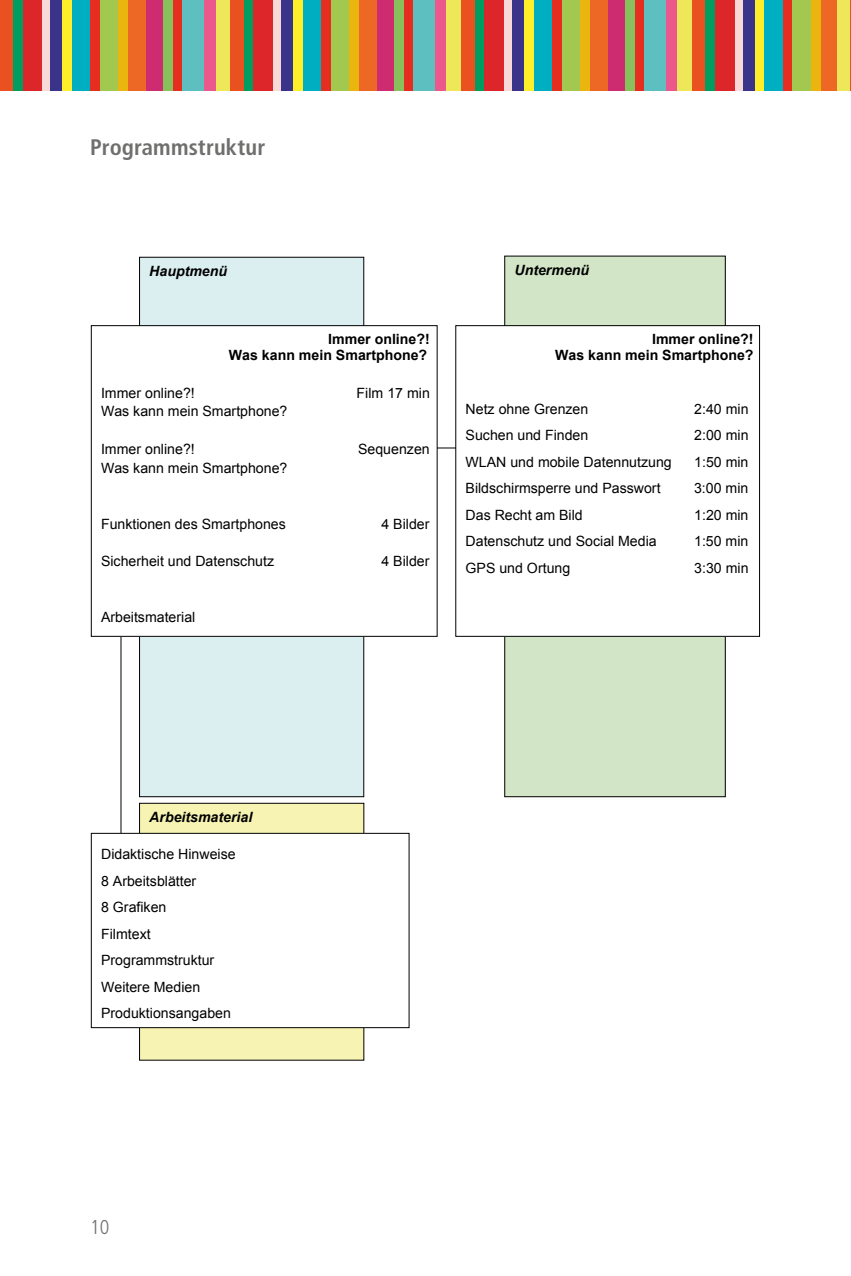
<style>
.page{position:relative;width:851px;height:1276px;background:#fff}
.page>*{position:absolute;margin:0;border:0;box-sizing:border-box;transform-origin:0 0}
.t1{font:700 condensed 22.5px "Frutiger LT Std";letter-spacing:.005em;color:#6f6f6e}
.t2{font:300 condensed 20px "Frutiger LT Std";color:#6f6f6e}
.t3{font:14.25px/26.5px "Arial";color:#000}
.t4{font:700 14.25px/16.2px "Arial";color:#000;text-align:right}
.t5{font:italic 700 14.25px "Arial";color:#000}
</style>
<div class="page">
<div style="left:0;top:0;width:13px;height:90px;background:#e95120"></div>
<div style="left:13px;top:0;width:10px;height:90px;background:#009d61"></div>
<div style="left:23px;top:0;width:19px;height:90px;background:#dc2629"></div>
<div style="left:42px;top:0;width:9px;height:90px;background:#f9d9d8"></div>
<div style="left:51px;top:0;width:11px;height:90px;background:#39338a"></div>
<div style="left:62px;top:0;width:10px;height:90px;background:#ffee2a"></div>
<div style="left:72px;top:0;width:18px;height:90px;background:#00aec2"></div>
<div style="left:90px;top:0;width:10px;height:90px;background:#e52e1f"></div>
<div style="left:100px;top:0;width:18px;height:90px;background:#a3c850"></div>
<div style="left:118px;top:0;width:10px;height:90px;background:#ebb510"></div>
<div style="left:128px;top:0;width:18px;height:90px;background:#ed6825"></div>
<div style="left:146px;top:0;width:17px;height:90px;background:#cd2c70"></div>
<div style="left:163px;top:0;width:10px;height:90px;background:#88c05b"></div>
<div style="left:173px;top:0;width:10px;height:90px;background:#e52e1f"></div>
<div style="left:183px;top:0;width:21px;height:90px;background:#5dbfbf"></div>
<div style="left:204px;top:0;width:11px;height:90px;background:#eb598c"></div>
<div style="left:215px;top:0;width:15px;height:90px;background:#efe75a"></div>
<div style="left:230px;top:0;width:14px;height:90px;background:#e95120"></div>
<div style="left:244px;top:0;width:9px;height:90px;background:#009d61"></div>
<div style="left:253px;top:0;width:20px;height:90px;background:#dc2629"></div>
<div style="left:273px;top:0;width:8px;height:90px;background:#f9d9d8"></div>
<div style="left:281px;top:0;width:12px;height:90px;background:#39338a"></div>
<div style="left:293px;top:0;width:10px;height:90px;background:#ffee2a"></div>
<div style="left:303px;top:0;width:18px;height:90px;background:#00aec2"></div>
<div style="left:321px;top:0;width:10px;height:90px;background:#e52e1f"></div>
<div style="left:331px;top:0;width:18px;height:90px;background:#a3c850"></div>
<div style="left:349px;top:0;width:10px;height:90px;background:#ebb510"></div>
<div style="left:359px;top:0;width:18px;height:90px;background:#ed6825"></div>
<div style="left:377px;top:0;width:16px;height:90px;background:#cd2c70"></div>
<div style="left:393px;top:0;width:10px;height:90px;background:#88c05b"></div>
<div style="left:403px;top:0;width:10px;height:90px;background:#e52e1f"></div>
<div style="left:413px;top:0;width:22px;height:90px;background:#5dbfbf"></div>
<div style="left:435px;top:0;width:11px;height:90px;background:#eb598c"></div>
<div style="left:446px;top:0;width:15px;height:90px;background:#efe75a"></div>
<div style="left:461px;top:0;width:13px;height:90px;background:#e95120"></div>
<div style="left:474px;top:0;width:10px;height:90px;background:#009d61"></div>
<div style="left:484px;top:0;width:20px;height:90px;background:#dc2629"></div>
<div style="left:504px;top:0;width:8px;height:90px;background:#f9d9d8"></div>
<div style="left:512px;top:0;width:12px;height:90px;background:#39338a"></div>
<div style="left:524px;top:0;width:10px;height:90px;background:#ffee2a"></div>
<div style="left:534px;top:0;width:18px;height:90px;background:#00aec2"></div>
<div style="left:552px;top:0;width:10px;height:90px;background:#e52e1f"></div>
<div style="left:562px;top:0;width:18px;height:90px;background:#a3c850"></div>
<div style="left:580px;top:0;width:10px;height:90px;background:#ebb510"></div>
<div style="left:590px;top:0;width:18px;height:90px;background:#ed6825"></div>
<div style="left:608px;top:0;width:16px;height:90px;background:#cd2c70"></div>
<div style="left:624px;top:0;width:10px;height:90px;background:#88c05b"></div>
<div style="left:634px;top:0;width:10px;height:90px;background:#e52e1f"></div>
<div style="left:644px;top:0;width:21px;height:90px;background:#5dbfbf"></div>
<div style="left:665px;top:0;width:12px;height:90px;background:#eb598c"></div>
<div style="left:677px;top:0;width:15px;height:90px;background:#efe75a"></div>
<div style="left:692px;top:0;width:13px;height:90px;background:#e95120"></div>
<div style="left:705px;top:0;width:10px;height:90px;background:#009d61"></div>
<div style="left:715px;top:0;width:20px;height:90px;background:#dc2629"></div>
<div style="left:735px;top:0;width:8px;height:90px;background:#f9d9d8"></div>
<div style="left:743px;top:0;width:11px;height:90px;background:#39338a"></div>
<div style="left:754px;top:0;width:10px;height:90px;background:#ffee2a"></div>
<div style="left:764px;top:0;width:18px;height:90px;background:#00aec2"></div>
<div style="left:782px;top:0;width:10px;height:90px;background:#e52e1f"></div>
<div style="left:792px;top:0;width:18px;height:90px;background:#a3c850"></div>
<div style="left:810px;top:0;width:10px;height:90px;background:#ebb510"></div>
<div style="left:820px;top:0;width:18px;height:90px;background:#ed6825"></div>
<div style="left:836px;top:0;width:14px;height:90px;background:#efe75a"></div>
<hr style="left:850px;top:0;width:1px;height:90px;background:#e95120">
<hr style="left:91px;top:246px;width:657px;height:1px;background:#ccd3de">
<hr style="left:120px;top:553px;width:1px;height:332px;background:#000">
<div style="left:504px;top:256px;width:221px;height:541px;background:#d2e5c6"></div>
<div style="left:139px;top:257px;width:225px;height:540px;background:#dbeef0"></div>
<svg style="left:437px;top:447px;width:18px;height:1px"></svg>
<div style="left:91px;top:326px;width:346px;height:310px;background:#fff"></div>
<div style="left:91px;top:325px;width:346px;height:312px;border:1px solid #000"></div>
<div style="left:455px;top:326px;width:304px;height:310px;background:#fff"></div>
<div style="left:455px;top:325px;width:305px;height:312px;border:1px solid #000"></div>
<div style="left:139px;top:803px;width:225px;height:257px;background:#f7f3b3"></div>
<div style="left:91px;top:833px;width:318px;height:194px;background:#fff"></div>
<div style="left:91px;top:833px;width:318px;height:195px;border:1px solid #000"></div>
<h1 class="t1" style="left:90px;top:134px;width:177px">Programmstruktur</h1>
<p class="t5" style="left:149px;top:261px;width:79px">Hauptmenü</p>
<p class="t5" style="left:514px;top:260px;width:76px">Untermenü</p>
<p class="t4" style="left:229px;top:331px;width:202px">Immer online?!<br>Was kann mein Smartphone?</p>
<p class="t3" style="left:101px;top:379px;width:95px">Immer online?!</p>
<p class="t3" style="left:356px;top:379px;width:75px">Film 17 min</p>
<p class="t3" style="left:101px;top:398px;width:188px">Was kann mein Smartphone?</p>
<p class="t3" style="left:101px;top:436px;width:95px">Immer online?!</p>
<p class="t3" style="left:358px;top:436px;width:73px">Sequenzen</p>
<p class="t3" style="left:101px;top:454px;width:188px">Was kann mein Smartphone?</p>
<p class="t3" style="left:101px;top:511px;width:186px">Funktionen des Smartphones</p>
<p class="t3" style="left:381px;top:511px;width:49px">4 Bilder</p>
<p class="t3" style="left:101px;top:548px;width:174px">Sicherheit und Datenschutz</p>
<p class="t3" style="left:381px;top:548px;width:49px">4 Bilder</p>
<p class="t3" style="left:101px;top:604px;width:96px">Arbeitsmaterial</p>
<p class="t4" style="left:555px;top:331px;width:200px">Immer online?!<br>Was kann mein Smartphone?</p>
<p class="t3" style="left:465px;top:396px;width:124px">Netz ohne Grenzen</p>
<p class="t3" style="left:694px;top:396px;width:56px">2:40 min</p>
<p class="t3" style="left:465px;top:422px;width:124px">Suchen und Finden</p>
<p class="t3" style="left:694px;top:422px;width:56px">2:00 min</p>
<p class="t3" style="left:465px;top:449px;width:207px">WLAN und mobile Datennutzung</p>
<p class="t3" style="left:694px;top:449px;width:56px">1:50 min</p>
<p class="t3" style="left:465px;top:475px;width:196px">Bildschirmsperre und Passwort</p>
<p class="t3" style="left:694px;top:475px;width:56px">3:00 min</p>
<p class="t3" style="left:465px;top:502px;width:119px">Das Recht am Bild</p>
<p class="t3" style="left:694px;top:502px;width:56px">1:20 min</p>
<p class="t3" style="left:465px;top:528px;width:193px">Datenschutz und Social Media</p>
<p class="t3" style="left:694px;top:528px;width:56px">1:50 min</p>
<p class="t3" style="left:465px;top:554px;width:106px">GPS und Ortung</p>
<p class="t3" style="left:694px;top:554px;width:56px">3:30 min</p>
<p class="t5" style="left:149px;top:807px;width:104px">Arbeitsmaterial</p>
<p class="t3" style="left:101px;top:841px;width:136px">Didaktische Hinweise<br>8 Arbeitsblätter<br>8 Grafiken<br>Filmtext<br>Programmstruktur<br>Weitere Medien<br>Produktionsangaben</p>
<h2 class="t2" style="left:90px;top:1216px;width:21px">10</h2>
</div>
